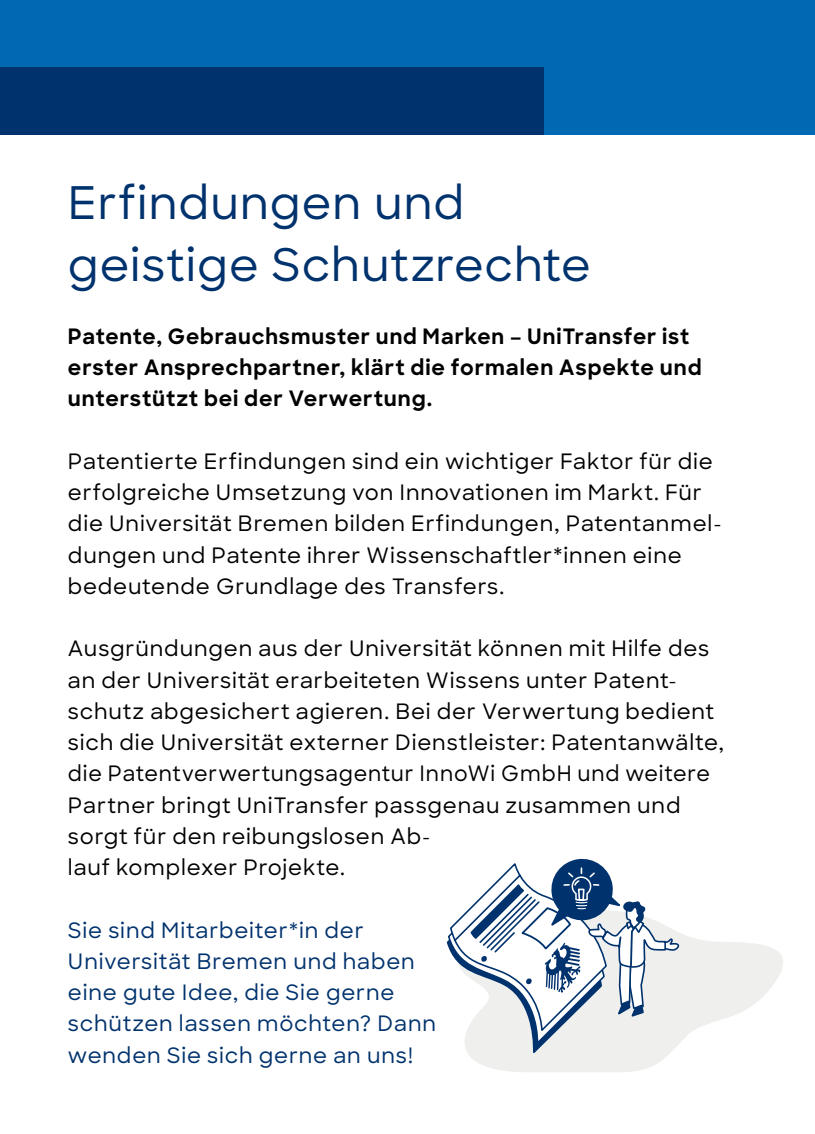
<style>
.page{position:relative;width:815px;height:1134px;background:#fff}
.page>*{position:absolute;margin:0;border:0;box-sizing:border-box;transform-origin:0 0}
.t1{font:500 45px/62.5px "Sharp Sans";letter-spacing:.02em;color:#00326d}
.t2{font:500 21.25px/31.2px "Sharp Sans";letter-spacing:.04em;color:#000}
.t3{font:700 21.25px/31.2px "Sharp Sans";letter-spacing:.045em;color:#000}
.t4{font:500 21.25px/31.2px "Sharp Sans";letter-spacing:.04em;color:#00326d}
</style>
<div class="page">
<svg style="left:470px;top:933px;width:313px;height:139px;fill:#efefee"></svg>
<svg style="left:447px;top:858px;width:233px;height:198px"></svg>
<div style="left:0;top:0;width:815px;height:135px;background:#0069b4"></div>
<div style="left:0;top:67px;width:543px;height:68px;background:#00326d"></div>
<h1 class="t1" style="left:68px;top:169px;width:524px">Erfindungen und geistige Schutzrechte</h1>
<p class="t3" style="left:68px;top:320px;width:635px">Patente, Gebrauchsmuster und Marken – UniTransfer ist erster Ansprechpartner, klärt die formalen Aspekte und unterstützt bei der Verwertung.</p>
<p class="t2" style="left:68px;top:444px;width:653px">Patentierte Erfindungen sind ein wichtiger Faktor für die erfolgreiche Umsetzung von Innovationen im Markt. Für die Universität Bremen bilden Erfindungen, Patentanmel&shy;dungen und Patente ihrer Wissenschaftler*innen eine bedeutende Grundlage des Transfers.</p>
<p class="t2" style="left:68px;top:632px;width:657px">Ausgründungen aus der Universität können mit Hilfe des an der Universität erarbeiteten Wissens unter Patent&shy;schutz abgesichert agieren. Bei der Verwertung bedient sich die Universität externer Dienstleister: Patentanwälte, die Patentverwertungsagentur InnoWi GmbH und weitere Partner bringt UniTransfer passgenau zusammen und sorgt für den reibungslosen Ab-<br>lauf komplexer Projekte.</p>
<p class="t4" style="left:68px;top:913px;width:370px">Sie sind Mitarbeiter*in der<br>Universität Bremen und haben eine gute Idee, die Sie gerne schützen lassen möchten? Dann wenden Sie sich gerne an uns!</p>
</div>
